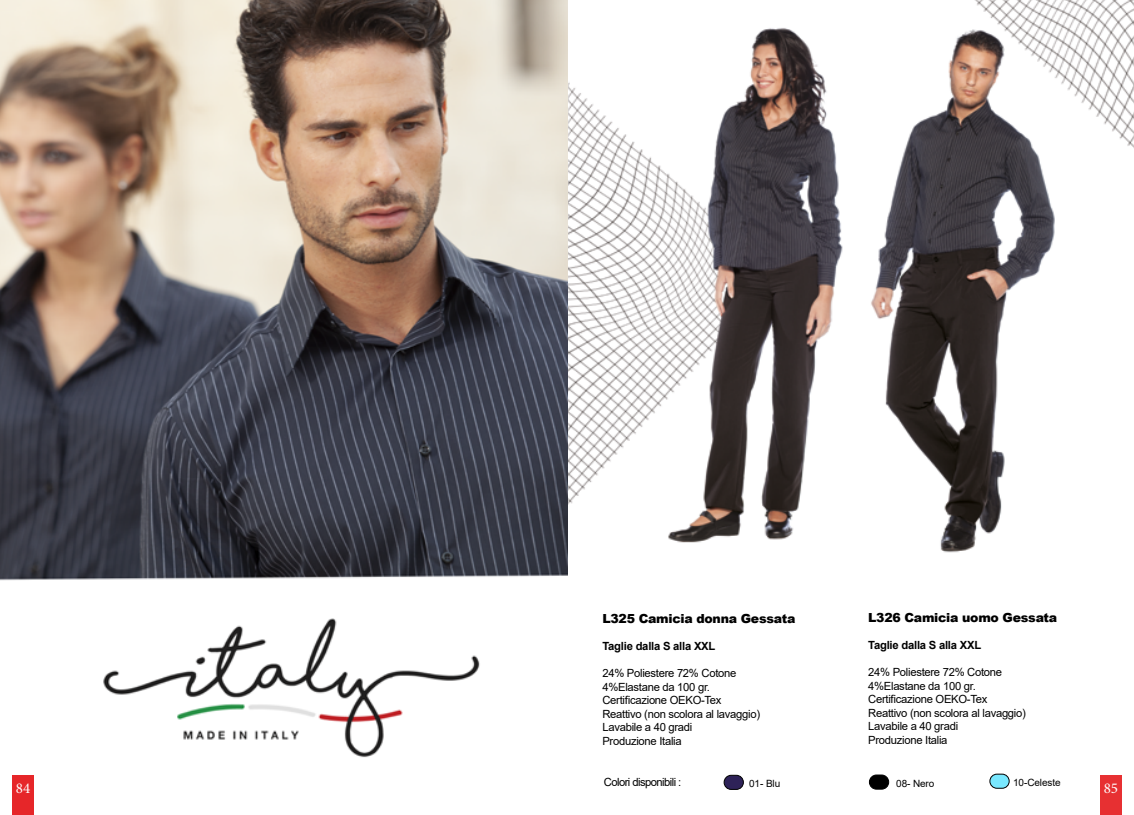
<style>
.page{position:relative;width:1134px;height:815px;background:#fff}
.page>*{position:absolute;margin:0;border:0;box-sizing:border-box;transform-origin:0 0}
.t1{font:15px "Minion Pro";color:#fff}
.t2{font:900 12.5px "Arial";letter-spacing:-.02em;color:#000}
.t3{font:11.25px/13.5px "Arial";letter-spacing:-.025em;color:#000}
.t4{font:700 11.25px "Arial";letter-spacing:-.02em;color:#000}
.t5{font:11.25px "Arial";letter-spacing:-.05em;color:#000}
.t6{font:10px "Arial";letter-spacing:-.01em;color:#000}
</style>
<div class="page">
<img style="left:567px;top:0;width:567px;height:576px">
<div style="left:724px;top:775px;width:19px;height:14px;background:#2e2258;border-radius:7px"></div>
<div style="left:724px;top:775px;width:20px;height:15px;border:1px solid #000;border-radius:7px"></div>
<div style="left:990px;top:774px;width:19px;height:14px;background:#79e8ff;border-radius:7px"></div>
<div style="left:989px;top:774px;width:20px;height:15px;border:1px solid #000;border-radius:7px"></div>
<div style="left:869px;top:775px;width:20px;height:14px;background:#000;border-radius:7px"></div>
<div style="left:869px;top:775px;width:20px;height:14px;border:1px solid #000;border-radius:7px"></div>
<img style="left:0;top:0;width:567px;height:758px">
<div style="left:1100px;top:775px;width:21px;height:40px;background:#e73032"></div>
<div style="left:12px;top:775px;width:22px;height:40px;background:#e62629"></div>
<p class="t2" style="left:868px;top:609px;width:190px">L326 Camicia uomo Gessata</p>
<p class="t4" style="left:868px;top:637px;width:115px">Taglie dalla S alla XXL</p>
<p class="t3" style="left:868px;top:666px;width:159px">24% Poliestere 72% Cotone<br>4%Elastane da 100 gr.<br>Certificazione OEKO-Tex<br>Reattivo (non scolora al lavaggio)<br>Lavabile a 40 gradi<br>Produzione Italia</p>
<p class="t2" style="left:602px;top:610px;width:194px">L325 Camicia donna Gessata</p>
<p class="t4" style="left:602px;top:638px;width:115px">Taglie dalla S alla XXL</p>
<p class="t3" style="left:602px;top:666px;width:159px">24% Poliestere 72% Cotone<br>4%Elastane da 100 gr.<br>Certificazione OEKO-Tex<br>Reattivo (non scolora al lavaggio)<br>Lavabile a 40 gradi<br>Produzione Italia</p>
<p class="t5" style="left:604px;top:774px;width:79px">Colori disponibili :</p>
<p class="t6" style="left:749px;top:777px;width:33px">01- Blu</p>
<p class="t6" style="left:896px;top:776px;width:40px">08- Nero</p>
<p class="t6" style="left:1013px;top:776px;width:49px">10-Celeste</p>
<h1 class="t1" style="left:16px;top:778px;width:16px">84</h1>
<h1 class="t1" style="left:1104px;top:778px;width:16px">85</h1>
</div>
